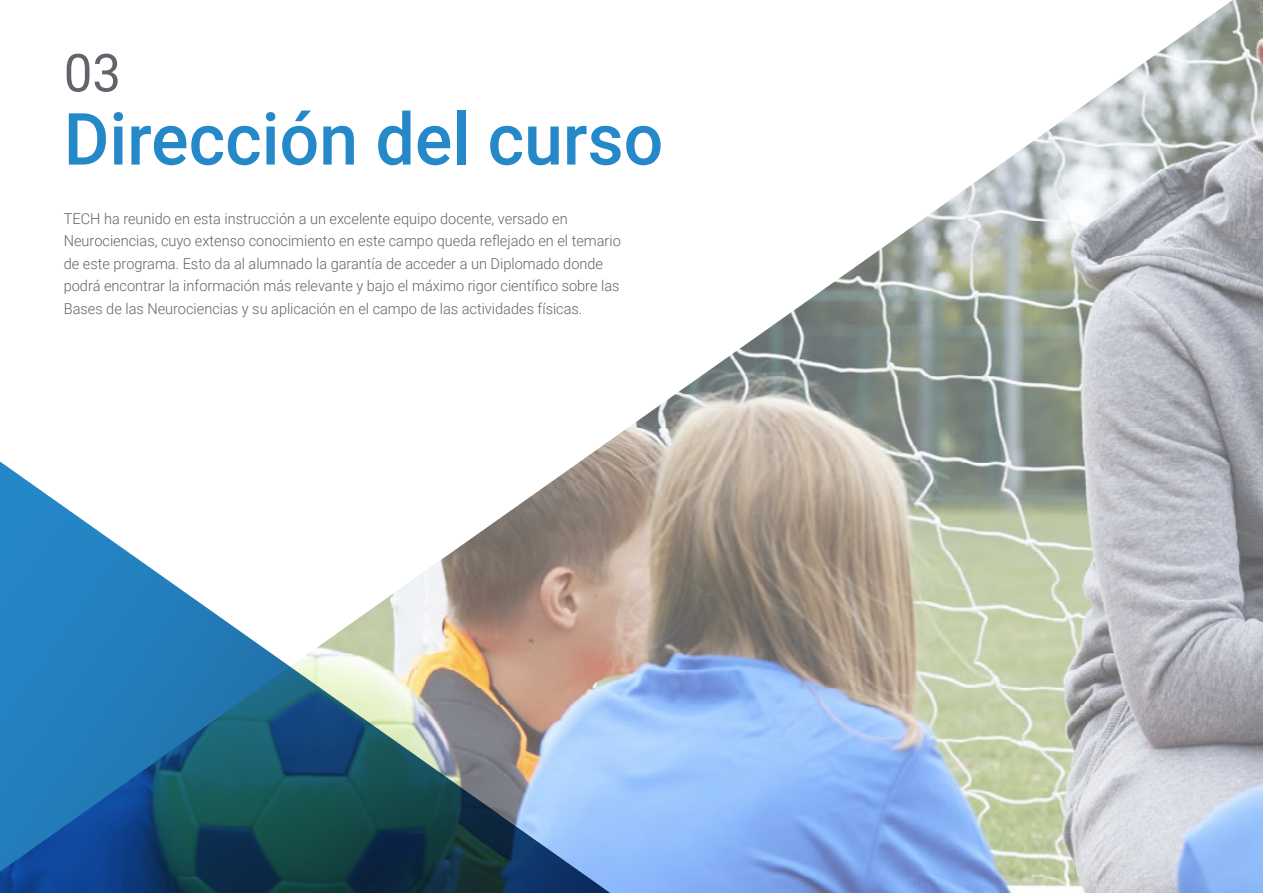
<style>
.page{position:relative;width:1263px;height:893px;background:#fff}
.page>*{position:absolute;margin:0;border:0;box-sizing:border-box;transform-origin:0 0}
.t1{font:500 72px "Roboto";color:#2488c9}
.t2{font:52.5px "Roboto";color:#61646a}
.t3{font:300 15px/22.5px "Roboto";color:#61646a}
</style>
<div class="page">
<img style="left:602px;top:0;width:661px;height:893px">
<svg style="left:0;top:446px;width:640px;height:447px"></svg>
<h2 class="t2" style="left:64px;top:36px;width:59px">03</h2>
<h1 class="t1" style="left:64px;top:89px;width:601px">Dirección del curso</h1>
<p class="t3" style="left:64px;top:207px;width:559px">TECH ha reunido en esta instrucción a un excelente equipo docente, versado en Neurociencias, cuyo extenso conocimiento en este campo queda reflejado en el temario de este programa. Esto da al alumnado la garantía de acceder a un Diplomado donde podrá encontrar la información más relevante y bajo el máximo rigor científico sobre las Bases de las Neurociencias y su aplicación en el campo de las actividades físicas.</p>
</div>
